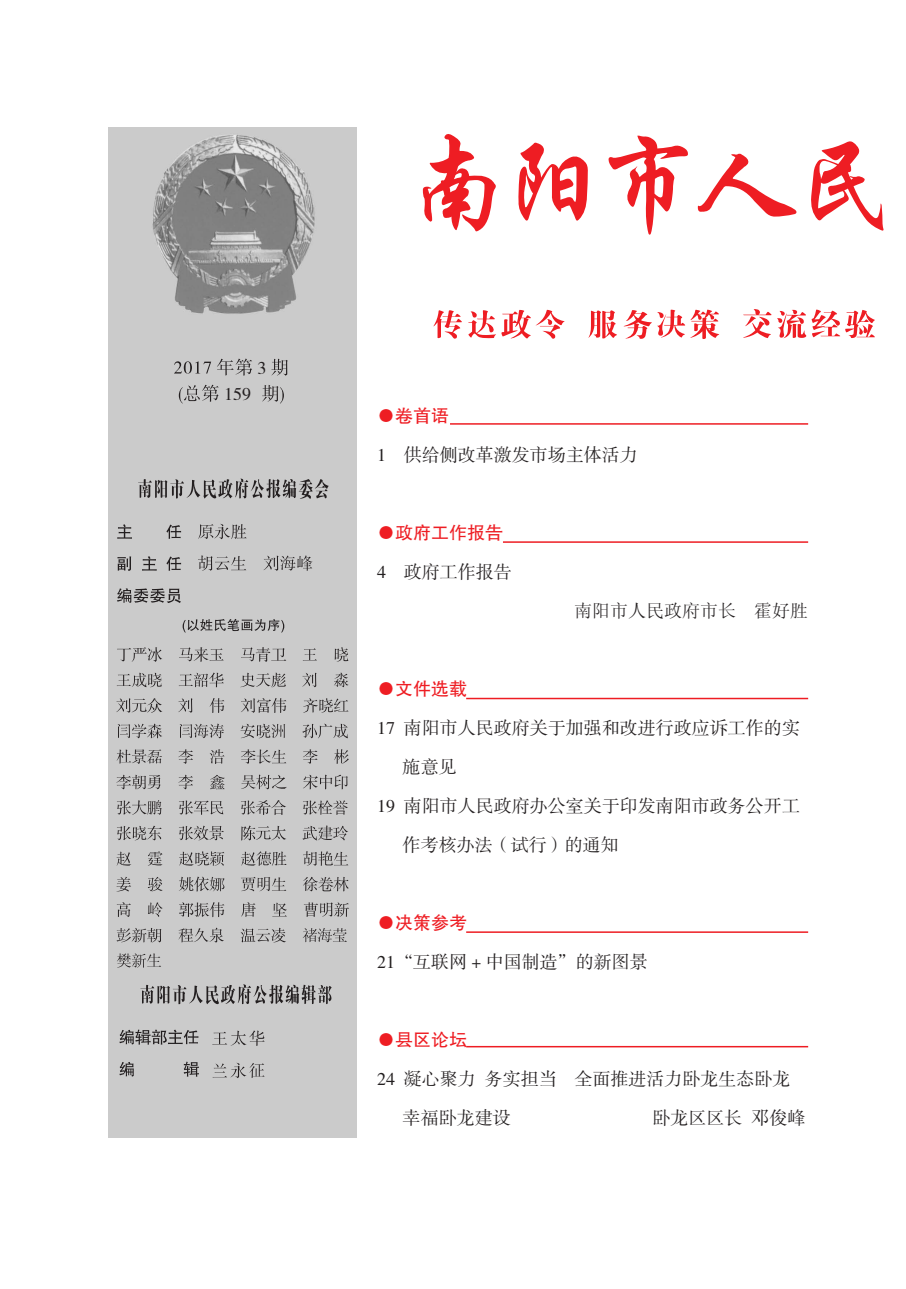
<style>
.page{position:relative;width:906px;height:1289px;background:#fff}
.page>*{position:absolute;margin:0;border:0;box-sizing:border-box;transform-origin:0 0}
.t1{font:18px/39px "FZSSJW GB1 0";color:#231f20}
.t2{font:18px "FZHTJW GB1 0";color:#ee1d23}
.t3{font:18px "Sim Sun";color:#231f20}
</style>
<div class="page">
<img style="left:109px;top:128px;width:248px;height:1009px">
<svg style="left:174px;top:361px;width:37px;height:12px"></svg>
<svg style="left:217px;top:358px;width:35px;height:17px"></svg>
<svg style="left:271px;top:359px;width:17px;height:16px"></svg>
<svg style="left:179px;top:384px;width:40px;height:19px"></svg>
<svg style="left:262px;top:385px;width:22px;height:18px"></svg>
<svg style="left:140px;top:984px;width:192px;height:20px;background:#979696"></svg>
<svg style="left:117px;top:524px;width:15px;height:14px"></svg>
<svg style="left:166px;top:524px;width:15px;height:15px"></svg>
<svg style="left:117px;top:556px;width:14px;height:15px"></svg>
<svg style="left:142px;top:556px;width:15px;height:14px"></svg>
<svg style="left:166px;top:556px;width:15px;height:14px"></svg>
<svg style="left:117px;top:588px;width:64px;height:15px"></svg>
<svg style="left:198px;top:524px;width:49px;height:15px"></svg>
<svg style="left:198px;top:555px;width:48px;height:16px"></svg>
<svg style="left:264px;top:555px;width:48px;height:16px"></svg>
<svg style="left:138px;top:478px;width:191px;height:21px;background:#9b9a9a"></svg>
<svg style="left:119px;top:1029px;width:79px;height:15px"></svg>
<svg style="left:119px;top:1061px;width:15px;height:15px"></svg>
<svg style="left:184px;top:1061px;width:15px;height:15px"></svg>
<svg style="left:212px;top:1030px;width:53px;height:15px"></svg>
<svg style="left:212px;top:1062px;width:53px;height:16px"></svg>
<svg style="left:117px;top:647px;width:45px;height:14px"></svg>
<svg style="left:179px;top:647px;width:45px;height:14px"></svg>
<svg style="left:241px;top:647px;width:45px;height:14px"></svg>
<svg style="left:303px;top:648px;width:14px;height:12px"></svg>
<svg style="left:335px;top:647px;width:13px;height:14px"></svg>
<svg style="left:117px;top:672px;width:45px;height:15px"></svg>
<svg style="left:179px;top:672px;width:45px;height:15px"></svg>
<svg style="left:240px;top:672px;width:46px;height:15px"></svg>
<svg style="left:302px;top:672px;width:15px;height:15px"></svg>
<svg style="left:334px;top:672px;width:14px;height:15px"></svg>
<svg style="left:116px;top:698px;width:46px;height:15px"></svg>
<svg style="left:178px;top:698px;width:15px;height:14px"></svg>
<svg style="left:210px;top:698px;width:14px;height:15px"></svg>
<svg style="left:241px;top:698px;width:45px;height:15px"></svg>
<svg style="left:303px;top:698px;width:45px;height:14px"></svg>
<svg style="left:118px;top:723px;width:44px;height:15px"></svg>
<svg style="left:180px;top:723px;width:44px;height:15px"></svg>
<svg style="left:240px;top:723px;width:45px;height:15px"></svg>
<svg style="left:302px;top:723px;width:46px;height:15px"></svg>
<svg style="left:117px;top:749px;width:45px;height:14px"></svg>
<svg style="left:178px;top:749px;width:15px;height:14px"></svg>
<svg style="left:210px;top:749px;width:14px;height:15px"></svg>
<svg style="left:241px;top:749px;width:45px;height:14px"></svg>
<svg style="left:303px;top:749px;width:15px;height:14px"></svg>
<svg style="left:334px;top:749px;width:15px;height:15px"></svg>
<svg style="left:116px;top:774px;width:45px;height:15px"></svg>
<svg style="left:178px;top:774px;width:15px;height:15px"></svg>
<svg style="left:210px;top:774px;width:15px;height:15px"></svg>
<svg style="left:241px;top:774px;width:46px;height:15px"></svg>
<svg style="left:303px;top:774px;width:45px;height:15px"></svg>
<svg style="left:117px;top:800px;width:45px;height:15px"></svg>
<svg style="left:179px;top:800px;width:44px;height:15px"></svg>
<svg style="left:241px;top:800px;width:45px;height:15px"></svg>
<svg style="left:303px;top:800px;width:45px;height:14px"></svg>
<svg style="left:117px;top:825px;width:45px;height:15px"></svg>
<svg style="left:179px;top:825px;width:45px;height:15px"></svg>
<svg style="left:241px;top:825px;width:45px;height:15px"></svg>
<svg style="left:303px;top:825px;width:45px;height:15px"></svg>
<svg style="left:117px;top:851px;width:14px;height:14px"></svg>
<svg style="left:148px;top:851px;width:14px;height:14px"></svg>
<svg style="left:179px;top:851px;width:45px;height:14px"></svg>
<svg style="left:241px;top:851px;width:46px;height:15px"></svg>
<svg style="left:303px;top:851px;width:45px;height:15px"></svg>
<svg style="left:116px;top:876px;width:15px;height:15px"></svg>
<svg style="left:148px;top:876px;width:15px;height:15px"></svg>
<svg style="left:179px;top:876px;width:46px;height:15px"></svg>
<svg style="left:241px;top:876px;width:45px;height:15px"></svg>
<svg style="left:303px;top:876px;width:46px;height:15px"></svg>
<svg style="left:117px;top:902px;width:14px;height:15px"></svg>
<svg style="left:148px;top:902px;width:15px;height:14px"></svg>
<svg style="left:179px;top:902px;width:45px;height:15px"></svg>
<svg style="left:241px;top:902px;width:15px;height:14px"></svg>
<svg style="left:272px;top:902px;width:15px;height:14px"></svg>
<svg style="left:304px;top:902px;width:45px;height:14px"></svg>
<svg style="left:117px;top:927px;width:44px;height:15px"></svg>
<svg style="left:178px;top:927px;width:46px;height:15px"></svg>
<svg style="left:241px;top:927px;width:45px;height:15px"></svg>
<svg style="left:303px;top:927px;width:44px;height:15px"></svg>
<svg style="left:117px;top:953px;width:44px;height:14px"></svg>
<svg style="left:183px;top:619px;width:101px;height:13px"></svg>
<svg style="left:423px;top:134px;width:73px;height:98px"></svg>
<svg style="left:518px;top:142px;width:70px;height:79px"></svg>
<svg style="left:608px;top:135px;width:80px;height:100px"></svg>
<svg style="left:697px;top:153px;width:99px;height:63px"></svg>
<svg style="left:811px;top:141px;width:73px;height:90px"></svg>
<svg style="left:433px;top:310px;width:29px;height:29px"></svg>
<svg style="left:468px;top:310px;width:96px;height:29px"></svg>
<svg style="left:588px;top:310px;width:29px;height:29px"></svg>
<svg style="left:623px;top:309px;width:96px;height:30px"></svg>
<svg style="left:743px;top:309px;width:28px;height:29px"></svg>
<svg style="left:777px;top:309px;width:98px;height:29px"></svg>
<hr style="left:450px;top:423px;width:358px;height:1px;background:#ee1d23">
<hr style="left:503px;top:541px;width:305px;height:2px;background:#ee1d23">
<hr style="left:466px;top:697px;width:342px;height:2px;background:#ee1d23">
<hr style="left:466px;top:931px;width:342px;height:1px;background:#ee1d23">
<hr style="left:466px;top:1045px;width:342px;height:2px;background:#ee1d23">
<p class="t1" style="left:257px;top:349px;width:10px">3</p>
<p class="t1" style="left:224px;top:375px;width:28px">159</p>
<p class="t2" style="left:377px;top:405px;width:73px">●卷首语</p>
<p class="t1" style="left:377px;top:436px;width:262px">1 供给侧改革激发市场主体活力</p>
<p class="t2" style="left:377px;top:522px;width:127px">●政府工作报告</p>
<p class="t1" style="left:377px;top:553px;width:136px">4 政府工作报告</p>
<p class="t3" style="left:574px;top:601px;width:235px">南阳市人民政府市长 霍好胜</p>
<p class="t2" style="left:377px;top:678px;width:91px">●文件选载</p>
<p class="t1" style="left:377px;top:709px;width:424px">17 南阳市人民政府关于加强和改进行政应诉工作的实</p>
<p class="t1" style="left:403px;top:748px;width:55px">施意见</p>
<p class="t1" style="left:377px;top:787px;width:424px">19 南阳市人民政府办公室关于印发南阳市政务公开工</p>
<p class="t1" style="left:403px;top:826px;width:217px">作考核办法（试行）的通知</p>
<p class="t2" style="left:377px;top:912px;width:91px">●决策参考</p>
<p class="t1" style="left:377px;top:943px;width:272px">21“互联网 + 中国制造”的新图景</p>
<p class="t2" style="left:377px;top:1029px;width:91px">●县区论坛</p>
<p class="t1" style="left:403px;top:1060px;width:389px;text-indent:-26px">24 凝心聚力 务实担当 全面推进活力卧龙生态卧龙幸福卧龙建设</p>
<p class="t1" style="left:652px;top:1099px;width:154px">卧龙区区长 邓俊峰</p>
</div>
